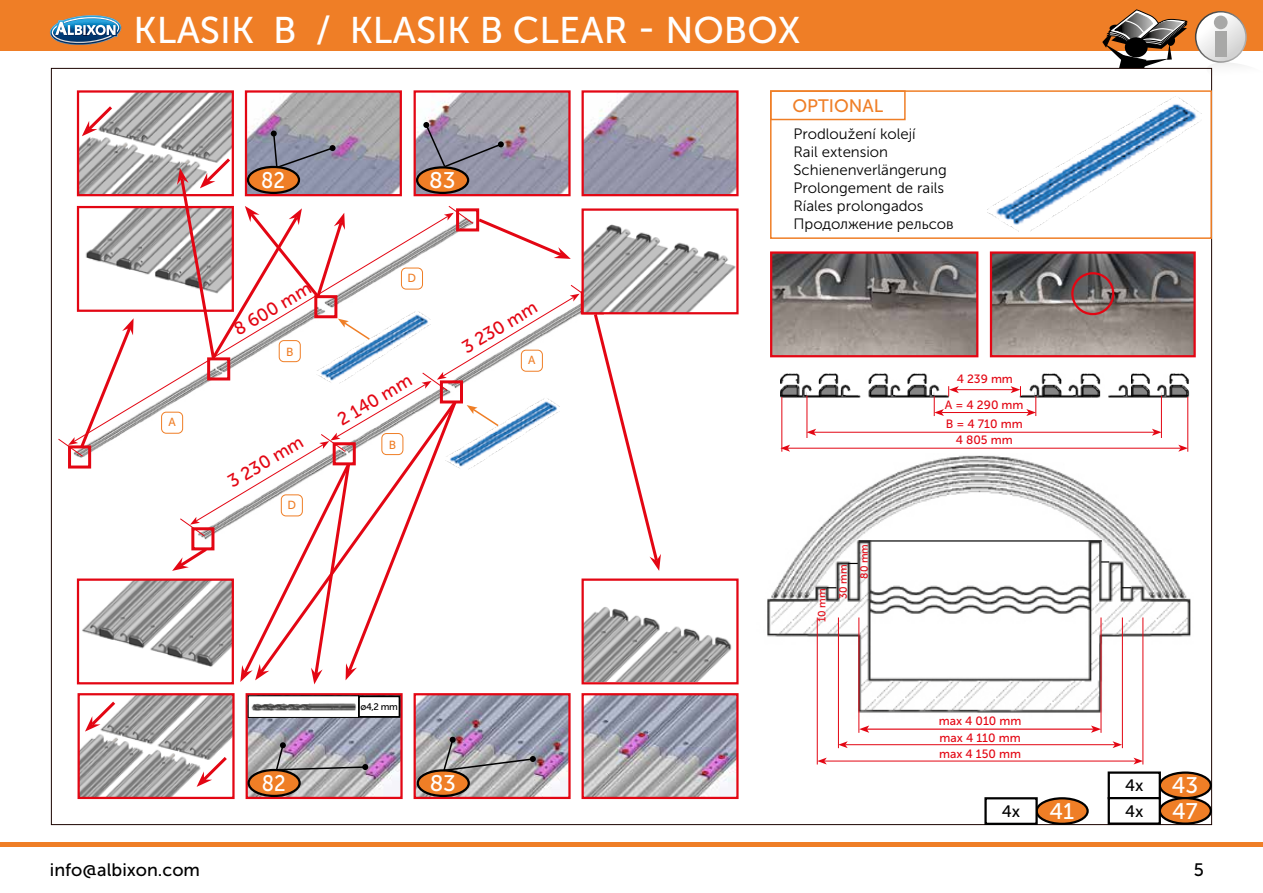
<style>
.page{position:relative;width:1263px;height:893px;background:#fff}
.page>*{position:absolute;margin:0;border:0;box-sizing:border-box;transform-origin:0 0}
.t1{font:37.05px "Museo Sans 500";color:#fff}
.t2{font:22.5px "Museo Sans 500";color:#fff}
.t3{font:22.5px "Museo Sans 500";color:#fff;scale:.9 1}
.t4{font:18px "Museo Sans 500";color:#e30613}
.t5{font:18px "Museo Sans 500";color:#000}
.t6{font:18px "Museo Sans 500";color:#ef7e26}
.t7{font:16.5px "Museo Sans 500";color:#000}
.t8{font:15px/18px "Museo Sans 300";color:#000}
.t9{font:15px "Museo Sans Cyrl 300";color:#000}
.t10{font:12px/26.1px "Museo Sans 500";color:#e30613;text-align:center}
.t11{font:11.7px "Museo Sans 500";color:#ef7e26}
.t12{font:10.5px "Museo Sans 500";color:#e30613}
.t13{font:9.6px "Museo Sans 500";color:#000}
</style>
<div class="page">
<div style="left:0;top:0;width:1263px;height:51px;background:#ef7e26"></div>
<hr style="left:0;top:842px;width:1263px;height:4px;background:#ef7e26">
<svg style="left:1196px;top:12px;width:50px;height:50px"></svg>
<div style="left:1195px;top:11px;width:52px;height:52px;border:2px solid #fff;border-radius:50%"></div>
<svg style="left:1202px;top:62px;width:39px;height:26px"></svg>
<div style="left:1215px;top:32px;width:11px;height:25px;background:#a8a8a7"></div>
<div style="left:1214px;top:16px;width:13px;height:13px;background:#a8a8a7;border-radius:50%"></div>
<svg style="left:1102px;top:10px;width:85px;height:58px"></svg>
<svg style="left:50px;top:15px;width:71px;height:30px"></svg>
<svg style="left:76px;top:215px;width:96px;height:217px"></svg>
<div style="left:161px;top:412px;width:22px;height:22px;border:1px solid #ef7e26;border-radius:5px"></div>
<div style="left:68px;top:445px;width:23px;height:23px;border:3px solid #e30613"></div>
<svg style="left:58px;top:318px;width:76px;height:139px"></svg>
<div style="left:1160px;top:773px;width:51px;height:25px;background:#ef7e26;border-radius:50%"></div>
<div style="left:1159px;top:771px;width:53px;height:28px;border:2px solid #000;border-radius:50%"></div>
<div style="left:1160px;top:798px;width:51px;height:26px;background:#ef7e26;border-radius:50%"></div>
<div style="left:1159px;top:797px;width:53px;height:28px;border:2px solid #000;border-radius:50%"></div>
<div style="left:1036px;top:798px;width:52px;height:26px;background:#ef7e26;border-radius:50%"></div>
<div style="left:1035px;top:797px;width:54px;height:28px;border:2px solid #000;border-radius:50%"></div>
<div style="left:1108px;top:771px;width:53px;height:28px;border:2px solid #000"></div>
<div style="left:1108px;top:797px;width:53px;height:28px;border:2px solid #000"></div>
<div style="left:984px;top:797px;width:54px;height:28px;border:2px solid #000"></div>
<img style="left:80px;top:93px;width:151px;height:100px">
<div style="left:77px;top:90px;width:157px;height:106px;border:2px solid #e30613"></div>
<img style="left:262px;top:93px;width:137px;height:29px">
<div style="left:245px;top:90px;width:157px;height:106px;border:2px solid #e30613"></div>
<img style="left:249px;top:718px;width:151px;height:78px">
<div style="left:246px;top:693px;width:157px;height:106px;border:2px solid #e30613"></div>
<img style="left:417px;top:696px;width:151px;height:100px">
<div style="left:414px;top:693px;width:157px;height:106px;border:2px solid #e30613"></div>
<img style="left:584px;top:696px;width:152px;height:100px">
<div style="left:581px;top:693px;width:158px;height:106px;border:2px solid #e30613"></div>
<svg style="left:82px;top:103px;width:33px;height:33px"></svg>
<img style="left:661px;top:626px;width:71px;height:55px">
<div style="left:581px;top:578px;width:158px;height:106px;border:2px solid #e30613"></div>
<img style="left:82px;top:581px;width:90px;height:76px">
<div style="left:77px;top:578px;width:157px;height:106px;border:2px solid #e30613"></div>
<img style="left:80px;top:209px;width:92px;height:100px">
<div style="left:77px;top:206px;width:157px;height:106px;border:2px solid #e30613"></div>
<img style="left:81px;top:696px;width:151px;height:100px">
<div style="left:78px;top:693px;width:157px;height:106px;border:2px solid #e30613"></div>
<svg style="left:197px;top:754px;width:33px;height:33px"></svg>
<svg style="left:85px;top:698px;width:33px;height:34px"></svg>
<img style="left:599px;top:93px;width:137px;height:100px">
<div style="left:581px;top:90px;width:158px;height:106px;border:2px solid #e30613"></div>
<img style="left:661px;top:242px;width:75px;height:69px">
<div style="left:581px;top:208px;width:158px;height:106px;border:2px solid #e30613"></div>
<img style="left:423px;top:93px;width:145px;height:29px">
<div style="left:414px;top:90px;width:157px;height:106px;border:2px solid #e30613"></div>
<div style="left:249px;top:770px;width:51px;height:26px;background:#ef7e26;border-radius:50%"></div>
<div style="left:247px;top:769px;width:54px;height:28px;border:2px solid #000;border-radius:50%"></div>
<div style="left:418px;top:770px;width:51px;height:26px;background:#ef7e26;border-radius:50%"></div>
<div style="left:417px;top:769px;width:53px;height:28px;border:2px solid #000;border-radius:50%"></div>
<svg style="left:275px;top:742px;width:93px;height:30px"></svg>
<img style="left:442px;top:737px;width:94px;height:35px">
<div style="left:248px;top:695px;width:111px;height:23px;border:1px solid #000"></div>
<div style="left:358px;top:695px;width:42px;height:23px;border:2px solid #000"></div>
<img style="left:251px;top:703px;width:105px;height:8px">
<img style="left:988px;top:96px;width:211px;height:135px">
<div style="left:770px;top:90px;width:442px;height:149px;border:2px solid #ef7e26"></div>
<div style="left:770px;top:90px;width:136px;height:30px;border:2px solid #ef7e26"></div>
<svg style="left:172px;top:122px;width:489px;height:562px"></svg>
<img style="left:767px;top:455px;width:424px;height:271px">
<hr style="left:817px;top:617px;width:1px;height:147px;background:#e30613">
<hr style="left:824px;top:761px;width:312px;height:1px;background:#e30613">
<svg style="left:817px;top:758px;width:10px;height:6px"></svg>
<svg style="left:1133px;top:758px;width:9px;height:6px"></svg>
<hr style="left:1142px;top:617px;width:1px;height:147px;background:#e30613">
<hr style="left:1122px;top:617px;width:1px;height:131px;background:#e30613">
<hr style="left:838px;top:617px;width:1px;height:131px;background:#e30613">
<hr style="left:1101px;top:617px;width:1px;height:116px;background:#e30613">
<hr style="left:858px;top:617px;width:1px;height:116px;background:#e30613">
<hr style="left:845px;top:744px;width:270px;height:1px;background:#e30613">
<svg style="left:838px;top:741px;width:10px;height:7px"></svg>
<svg style="left:1112px;top:741px;width:10px;height:7px"></svg>
<hr style="left:867px;top:728px;width:226px;height:2px;background:#e30613">
<svg style="left:859px;top:725px;width:10px;height:8px"></svg>
<svg style="left:1091px;top:725px;width:10px;height:8px"></svg>
<hr style="left:859px;top:540px;width:243px;height:2px;background:#000">
<img style="left:773px;top:254px;width:202px;height:100px">
<div style="left:770px;top:251px;width:208px;height:106px;border:2px solid #e30613"></div>
<img style="left:780px;top:373px;width:410px;height:25px">
<hr style="left:806px;top:396px;width:1px;height:42px;background:#e30613">
<hr style="left:781px;top:397px;width:1px;height:55px;background:#e30613">
<hr style="left:956px;top:389px;width:57px;height:1px;background:#e30613">
<hr style="left:941px;top:412px;width:88px;height:1px;background:#e30613">
<svg style="left:934px;top:386px;width:25px;height:30px"></svg>
<hr style="left:814px;top:432px;width:340px;height:1px;background:#e30613">
<svg style="left:806px;top:429px;width:10px;height:7px"></svg>
<svg style="left:1152px;top:429px;width:9px;height:7px"></svg>
<hr style="left:788px;top:448px;width:393px;height:1px;background:#e30613">
<svg style="left:780px;top:445px;width:10px;height:7px"></svg>
<svg style="left:1178px;top:445px;width:9px;height:7px"></svg>
<svg style="left:1011px;top:386px;width:25px;height:30px"></svg>
<hr style="left:1161px;top:396px;width:1px;height:42px;background:#e30613">
<hr style="left:1187px;top:397px;width:1px;height:55px;background:#e30613">
<img style="left:993px;top:254px;width:200px;height:100px">
<div style="left:990px;top:251px;width:206px;height:106px;border:2px solid #e30613"></div>
<div style="left:1071px;top:272px;width:43px;height:43px;border:2px solid #e30613;border-radius:50%"></div>
<h1 class="t1" style="left:134px;top:10px;width:668px">KLASIK B / KLASIK B CLEAR - NOBOX</h1>
<p class="t11" style="left:168px;top:416px;width:9px">A</p>
<h2 class="t3" style="left:261px;top:168px;width:28px">82</h2>
<h2 class="t2" style="left:429px;top:168px;width:28px">83</h2>
<p class="t4" style="left:230px;top:322px;width:88px;rotate:-31deg">8 600 mm</p>
<p class="t11" style="left:286px;top:346px;width:9px">B</p>
<p class="t4" style="left:224px;top:475px;width:86px;rotate:-31deg">3 230 mm</p>
<p class="t11" style="left:287px;top:499px;width:10px">D</p>
<p class="t11" style="left:408px;top:272px;width:10px">D</p>
<p class="t4" style="left:334px;top:413px;width:85px;rotate:-31deg">2 140 mm</p>
<p class="t11" style="left:389px;top:438px;width:9px">B</p>
<p class="t4" style="left:458px;top:340px;width:86px;rotate:-31deg">3 230 mm</p>
<p class="t11" style="left:528px;top:354px;width:9px">A</p>
<p class="t13" style="left:360px;top:701px;width:39px">ø4,2 mm</p>
<h2 class="t3" style="left:262px;top:771px;width:28px">82</h2>
<h2 class="t2" style="left:430px;top:771px;width:28px">83</h2>
<p class="t6" style="left:792px;top:96px;width:92px">OPTIONAL</p>
<p class="t8" style="left:793px;top:125px;width:155px">Prodloužení kolejí<br>Rail extension<br>Schienenverlängerung<br>Prolongement de rails<br>Ríales prolongados</p>
<p class="t9" style="left:793px;top:216px;width:162px">Продолжение рельсов</p>
<p class="t12" style="left:816px;top:622px;width:35px;rotate:-90deg">10 mm</p>
<p class="t12" style="left:837px;top:599px;width:36px;rotate:-90deg">30 mm</p>
<p class="t12" style="left:858px;top:579px;width:36px;rotate:-90deg">80 mm</p>
<p class="t10" style="left:945px;top:366px;width:80px">4 239 mm<br>A = 4 290 mm</p>
<p class="t10" style="left:946px;top:416px;width:78px;line-height:15.9px">B = 4 710 mm<br>4 805 mm</p>
<p class="t10" style="left:939px;top:708px;width:84px">max 4 010 mm</p>
<p class="t10" style="left:939px;top:724px;width:83px">max 4 110 mm</p>
<p class="t10" style="left:939px;top:740px;width:83px">max 4 150 mm</p>
<p class="t7" style="left:1125px;top:776px;width:20px">4x</p>
<h2 class="t2" style="left:1172px;top:773px;width:28px">43</h2>
<h2 class="t2" style="left:1049px;top:799px;width:26px">41</h2>
<h2 class="t2" style="left:1172px;top:799px;width:27px">47</h2>
<p class="t7" style="left:1002px;top:802px;width:20px">4x</p>
<p class="t7" style="left:1125px;top:802px;width:20px">4x</p>
<p class="t5" style="left:50px;top:860px;width:152px">info@albixon.com</p>
<p class="t5" style="left:1194px;top:860px;width:12px">5</p>
</div>
